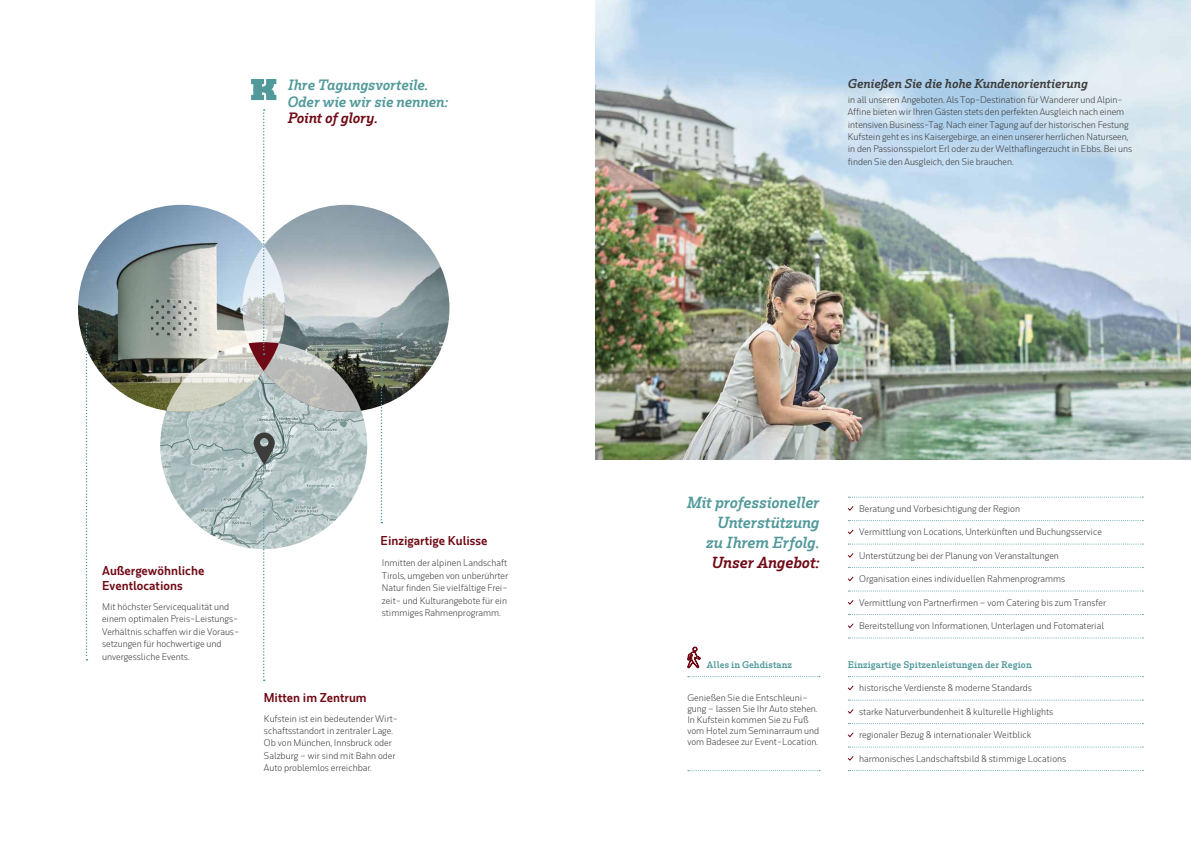
<style>
.page{position:relative;width:1191px;height:842px;background:#fff}
.page>*{position:absolute;margin:0;border:0;box-sizing:border-box;transform-origin:0 0}
.t1{font:italic 600 15px/20px "Rum Serif";letter-spacing:-.005em;color:#52999b;text-align:right}
.t2{font:italic 600 15px "Rum Serif";letter-spacing:-.005em;color:#6f0915}
.t3{font:italic 600 14px/16.8px "Rum Serif";letter-spacing:-.005em;color:#52999b}
.t4{font:italic 600 14px "Rum Serif";letter-spacing:-.015em;color:#6f0915}
.t5{font:600 12px/15px "Rum Sans";color:#6f0915}
.t6{font:italic 600 12px "Rum Serif";color:#3c3c3b}
.t7{font:300 9px/12.5px "Rum Sans";color:#3c3c3b}
.t8{font:600 9px "Rum Serif";color:#52999b}
</style>
<div class="page">
<img style="left:595px;top:0;width:596px;height:459px">
<svg style="left:848px;top:497px;width:295px;height:1px"></svg>
<svg style="left:848px;top:520px;width:295px;height:1px"></svg>
<svg style="left:848px;top:544px;width:295px;height:1px"></svg>
<svg style="left:848px;top:567px;width:295px;height:1px"></svg>
<svg style="left:848px;top:590px;width:295px;height:1px"></svg>
<svg style="left:848px;top:614px;width:295px;height:1px"></svg>
<svg style="left:848px;top:637px;width:295px;height:1px"></svg>
<svg style="left:847px;top:506px;width:7px;height:5px"></svg>
<svg style="left:847px;top:529px;width:7px;height:5px"></svg>
<svg style="left:847px;top:553px;width:7px;height:5px"></svg>
<svg style="left:847px;top:576px;width:7px;height:5px"></svg>
<svg style="left:847px;top:600px;width:7px;height:5px"></svg>
<svg style="left:847px;top:623px;width:7px;height:5px"></svg>
<svg style="left:848px;top:676px;width:295px;height:1px"></svg>
<svg style="left:848px;top:700px;width:295px;height:1px"></svg>
<svg style="left:848px;top:723px;width:295px;height:1px"></svg>
<svg style="left:848px;top:746px;width:295px;height:1px"></svg>
<svg style="left:848px;top:770px;width:295px;height:1px"></svg>
<svg style="left:847px;top:685px;width:7px;height:5px"></svg>
<svg style="left:847px;top:709px;width:7px;height:5px"></svg>
<svg style="left:847px;top:732px;width:7px;height:5px"></svg>
<svg style="left:847px;top:756px;width:7px;height:5px"></svg>
<svg style="left:688px;top:676px;width:132px;height:1px"></svg>
<svg style="left:688px;top:770px;width:132px;height:1px"></svg>
<img style="left:160px;top:342px;width:207px;height:207px;border-radius:103px">
<img style="left:242px;top:205px;width:207px;height:207px;border-radius:103px">
<img style="left:78px;top:205px;width:207px;height:207px;border-radius:103px">
<svg style="left:254px;top:433px;width:21px;height:31px"></svg>
<svg style="left:166px;top:109px;width:195px;height:303px"></svg>
<svg style="left:86px;top:323px;width:1px;height:337px"></svg>
<svg style="left:381px;top:323px;width:1px;height:200px"></svg>
<svg style="left:263px;top:509px;width:2px;height:172px"></svg>
<svg style="left:251px;top:79px;width:25px;height:21px"></svg>
<svg style="left:687px;top:647px;width:13px;height:21px"></svg>
<h2 class="t3" style="left:288px;top:76px;width:162px">Ihre Tagungsvorteile.<br>Oder wie wir sie nennen:</h2>
<h2 class="t4" style="left:288px;top:110px;width:92px">Point of glory.</h2>
<h3 class="t5" style="left:102px;top:563px;width:104px">Außergewöhnliche<br>Eventlocations</h3>
<p class="t7" style="left:102px;top:600px;width:139px">Mit höchster Servicequalität und einem optimalen Preis-Leistungs-<br>Verhältnis schaffen wir die Voraus&shy;setzungen für hochwertige und unvergessliche Events.</p>
<h3 class="t5" style="left:381px;top:533px;width:108px">Einzigartige Kulisse</h3>
<p class="t7" style="left:382px;top:557px;width:128px;text-align:justify">Inmitten der alpinen Landschaft Tirols, umgeben von unberührter Natur finden Sie vielfältige Frei&shy;zeit- und Kulturangebote für ein stimmiges Rahmenprogramm.</p>
<h3 class="t5" style="left:264px;top:690px;width:104px">Mitten im Zentrum</h3>
<p class="t7" style="left:264px;top:712px;width:135px">Kufstein ist ein bedeutender Wirt&shy;schaftsstandort in zentraler Lage.<br>Ob von München, Innsbruck oder<br>Salzburg – wir sind mit Bahn oder<br>Auto problemlos erreichbar.</p>
<h3 class="t6" style="left:848px;top:77px;width:241px">Genießen Sie die hohe Kundenorientierung</h3>
<p class="t7" style="left:848px;top:93px;width:286px">in all unseren Angeboten. Als Top-Destination für Wanderer und Alpin-Affine bieten wir Ihren Gästen stets den perfekten Ausgleich nach einem intensiven Business-Tag. Nach einer Tagung auf der historischen Festung Kufstein geht es ins Kaisergebirge, an einen unserer herrlichen Naturseen, in den Passionsspielort Erl oder zu der Welthaflingerzucht in Ebbs. Bei uns finden Sie den Ausgleich, den Sie brauchen.</p>
<h1 class="t1" style="left:687px;top:492px;width:134px">Mit professioneller<br>Unterstützung<br>zu Ihrem Erfolg.</h1>
<h1 class="t2" style="left:712px;top:553px;width:109px">Unser Angebot:</h1>
<p class="t8" style="left:706px;top:659px;width:87px">Alles in Gehdistanz</p>
<p class="t7" style="left:687px;top:692px;width:133px;line-height:11px">Genießen Sie die Entschleuni&shy;gung – lassen Sie Ihr Auto stehen.<br>In Kufstein kommen Sie zu Fuß vom Hotel zum Seminarraum und vom Badesee zur Event-Location.</p>
<p class="t7" style="left:859px;top:502px;width:162px">Beratung und Vorbesichtigung der Region</p>
<p class="t7" style="left:859px;top:525px;width:244px">Vermittlung von Locations, Unterkünften und Buchungsservice</p>
<p class="t7" style="left:859px;top:549px;width:201px">Unterstützung bei der Planung von Veranstaltungen</p>
<p class="t7" style="left:859px;top:572px;width:208px">Organisation eines individuellen Rahmenprogramms</p>
<p class="t7" style="left:859px;top:596px;width:248px">Vermittlung von Partnerfirmen – vom Catering bis zum Transfer</p>
<p class="t7" style="left:859px;top:619px;width:246px">Bereitstellung von Informationen, Unterlagen und Fotomaterial</p>
<p class="t8" style="left:848px;top:659px;width:185px">Einzigartige Spitzenleistungen der Region</p>
<p class="t7" style="left:859px;top:681px;width:174px">historische Verdienste &amp; moderne Standards</p>
<p class="t7" style="left:859px;top:705px;width:196px">starke Naturverbundenheit &amp; kulturelle Highlights</p>
<p class="t7" style="left:859px;top:728px;width:174px">regionaler Bezug &amp; internationaler Weitblick</p>
<p class="t7" style="left:859px;top:752px;width:208px">harmonisches Landschaftsbild &amp; stimmige Locations</p>
</div>
